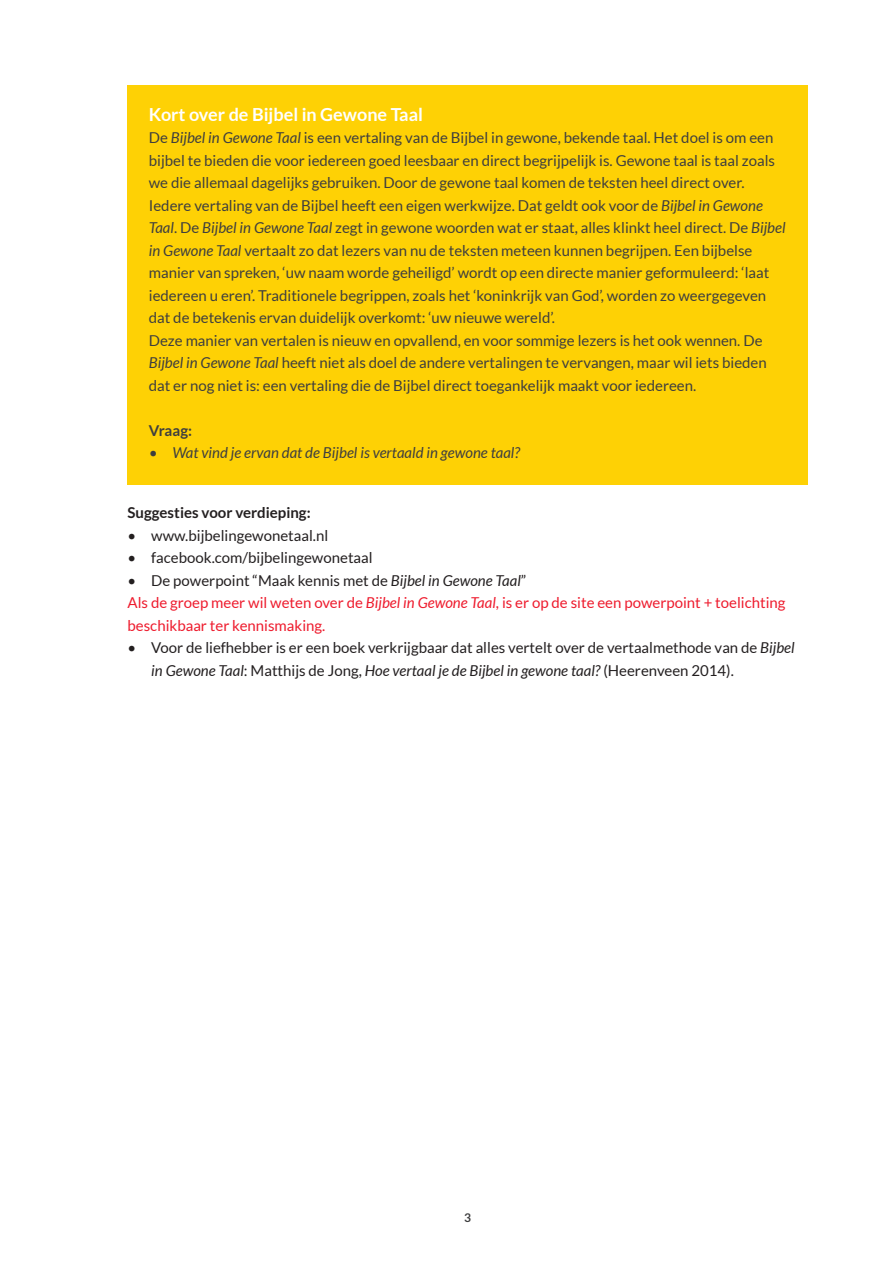
<style>
.page{position:relative;width:893px;height:1263px;background:#fff}
.page>*{position:absolute;margin:0;border:0;box-sizing:border-box;transform-origin:0 0}
.t1{font:700 18px "Lato";color:#fff}
.t2{font:15px/22.5px "Lato";color:#3e3e3f}
.t3{font:15px/22.5px "Lato";color:#231f20}
.t4{font:15px/22.5px "Lato";color:#ee1b2d}
.t5{font:italic 15px "Lato";color:#3e3e3f}
.t6{font:700 15px "Lato";color:#231f20}
.t7{font:700 15px "Lato";letter-spacing:-.005em;color:#3e3e3f}
.t8{font:700 12px "Lato";color:#3e3e3f}
.s1{font-style:italic}
.s2{color:#231f20}
.s3{font-style:italic;color:#231f20}
</style>
<div class="page">
<div style="left:128px;top:85px;width:680px;height:400px;background:#fed105"></div>
<p class="t1" style="left:149px;top:104px;width:276px">Kort over de Bijbel in Gewone Taal</p>
<p class="t2" style="left:149px;top:127px;width:638px">De <span class="s1">Bijbel in Gewone Taal</span> is een vertaling van de Bijbel in gewone, bekende taal. Het doel is om een bijbel te bieden die voor iedereen goed leesbaar en direct begrijpelijk is. Gewone taal is taal zoals we die allemaal dagelijks gebruiken. Door de gewone taal komen de teksten heel direct over.<br>Iedere vertaling van de Bijbel heeft een eigen werkwijze. Dat geldt ook voor de <span class="s1">Bijbel in Gewone Taal</span>. De <span class="s1">Bijbel in Gewone Taal</span> zegt in gewone woorden wat er staat, alles klinkt heel direct. De <span class="s1">Bijbel in Gewone Taal</span> vertaalt zo dat lezers van nu de teksten meteen kunnen begrijpen. Een bijbelse manier van spreken, ‘uw naam worde geheiligd’ wordt op een directe manier geformuleerd: ‘laat iedereen u eren’. Traditionele begrippen, zoals het ‘koninkrijk van God’, worden zo weergegeven dat de betekenis ervan duidelijk overkomt: ‘uw nieuwe wereld’.<br>Deze manier van vertalen is nieuw en opvallend, en voor sommige lezers is het ook wennen. De <span class="s1">Bijbel in Gewone Taal</span> heeft niet als doel de andere vertalingen te vervangen, maar wil iets bieden dat er nog niet is: een vertaling die de Bijbel direct toegankelijk maakt voor iedereen.</p>
<p class="t7" style="left:149px;top:422px;width:45px">Vraag:</p>
<p class="t5" style="left:149px;top:445px;width:373px">• Wat vind je ervan dat de Bijbel is vertaald in gewone taal?</p>
<p class="t6" style="left:128px;top:504px;width:185px">Suggesties voor verdieping:</p>
<p class="t3" style="left:128px;top:524px;width:202px">• www.bijbelingewonetaal.nl</p>
<p class="t3" style="left:128px;top:546px;width:247px">• facebook.com/bijbelingewonetaal</p>
<p class="t4" style="left:128px;top:569px;width:659px"><span class="s2">• De powerpoint “Maak kennis met de</span> <span class="s3">Bijbel in Gewone Taal</span><span class="s2">”<br></span>Als de groep meer wil weten over de <span class="s1">Bijbel in Gewone Taal</span>, is er op de site een powerpoint + toelichting beschikbaar ter kennismaking.</p>
<p class="t3" style="left:151px;top:636px;width:645px;text-indent:-24px">• Voor de liefhebber is er een boek verkrijgbaar dat alles vertelt over de vertaalmethode van de <span class="s1">Bijbel in Gewone Taal</span>: Matthijs de Jong, <span class="s1">Hoe vertaal je de Bijbel in gewone taal?</span> (Heerenveen 2014).</p>
<p class="t8" style="left:464px;top:1211px;width:8px">3</p>
</div>
